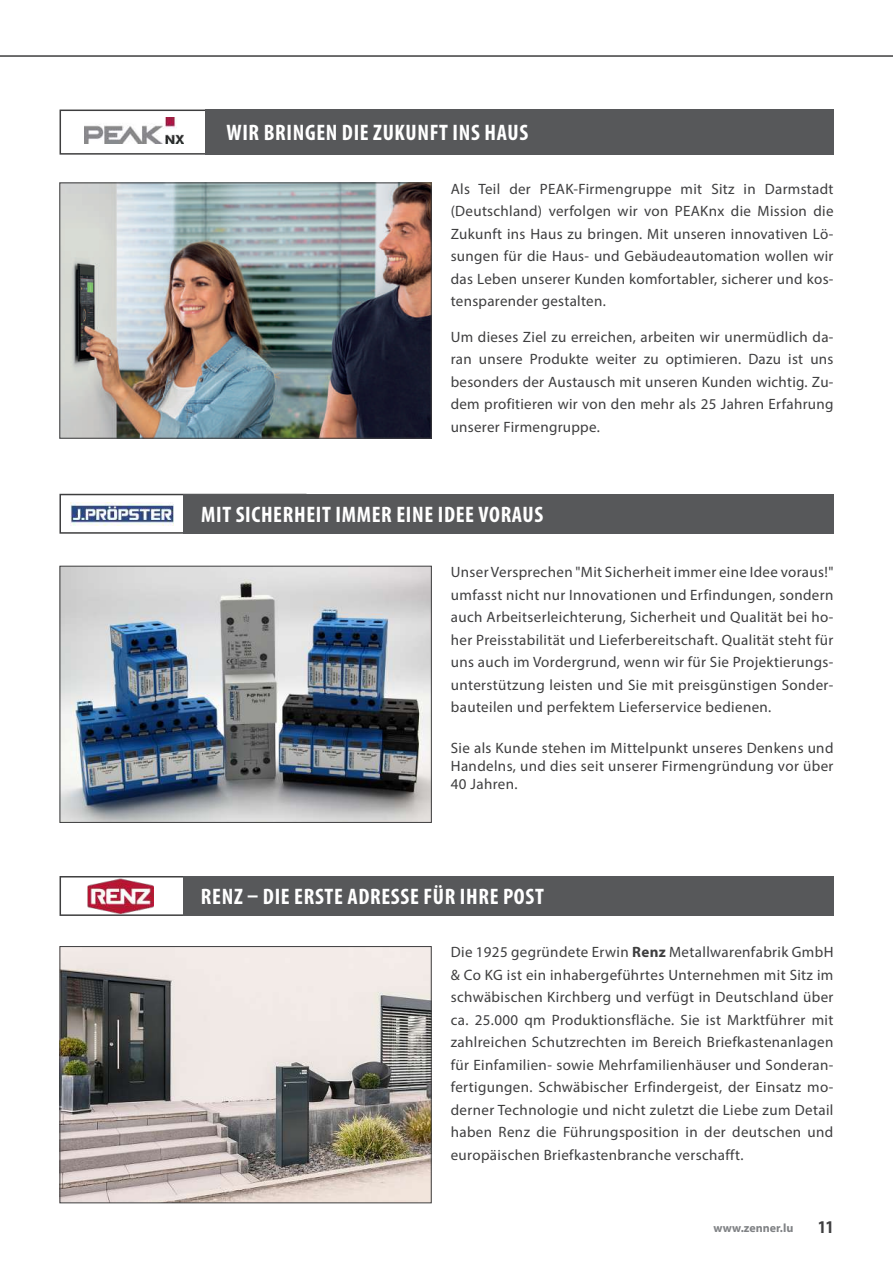
<style>
.page{position:relative;width:893px;height:1263px;background:#fff}
.page>*{position:absolute;margin:0;border:0;box-sizing:border-box;transform-origin:0 0}
.t1{font:700 condensed 22.5px "Myriad Pro";letter-spacing:.03em;color:#fff}
.t2{font:700 condensed 18px "Myriad Pro";color:#3e3e3f}
.t3{font:15px/22.5px "Myriad Pro";letter-spacing:.025em;color:#3e3e3f;text-align:justify}
.t4{font:700 12px "Myriad Pro";color:#808285}
.s1{font-weight:700}
</style>
<div class="page">
<img style="left:62px;top:948px;width:368px;height:253px">
<div style="left:60px;top:946px;width:372px;height:257px;border:1px solid #3e3e3f"></div>
<img style="left:88px;top:879px;width:66px;height:34px">
<div style="left:60px;top:876px;width:247px;height:40px;border:2px solid #3e3e3f"></div>
<div style="left:183px;top:876px;width:650px;height:40px;background:#57585a"></div>
<div style="left:59px;top:494px;width:248px;height:40px;border:2px solid #3e3e3f"></div>
<div style="left:183px;top:494px;width:650px;height:40px;background:#57585a"></div>
<img style="left:70px;top:502px;width:104px;height:23px">
<img style="left:62px;top:568px;width:368px;height:253px">
<div style="left:60px;top:566px;width:372px;height:257px;border:1px solid #3e3e3f"></div>
<img style="left:61px;top:184px;width:369px;height:253px">
<div style="left:59px;top:182px;width:373px;height:257px;border:1px solid #3e3e3f"></div>
<div style="left:60px;top:110px;width:247px;height:45px;border:2px solid #3e3e3f"></div>
<div style="left:205px;top:110px;width:628px;height:45px;background:#57585a"></div>
<img style="left:84px;top:118px;width:100px;height:26px">
<hr style="left:0;top:55px;width:893px;height:2px;background:#3e3e3f">
<h1 class="t1" style="left:226px;top:118px;width:303px">WIR BRINGEN DIE ZUKUNFT INS HAUS</h1>
<p class="t3" style="left:451px;top:177px;width:384px">Als Teil der PEAK-Firmengruppe mit Sitz in Darmstadt (Deutschland) verfolgen wir von PEAKnx die Mission die Zukunft ins Haus zu bringen. Mit unseren innovativen Lö&shy;sungen für die Haus- und Gebäudeautomation wollen wir das Leben unserer Kunden komfortabler, sicherer und kos&shy;tensparender gestalten.</p>
<p class="t3" style="left:451px;top:325px;width:384px">Um dieses Ziel zu erreichen, arbeiten wir unermüdlich da&shy;ran unsere Produkte weiter zu optimieren. Dazu ist uns besonders der Austausch mit unseren Kunden wichtig. Zu&shy;dem profitieren wir von den mehr als 25 Jahren Erfahrung unserer Firmengruppe.</p>
<h1 class="t1" style="left:201px;top:501px;width:344px">MIT SICHERHEIT IMMER EINE IDEE VORAUS</h1>
<p class="t3" style="left:451px;top:560px;width:384px">Unser Versprechen "Mit Sicherheit immer eine Idee voraus!" umfasst nicht nur Innovationen und Erfindungen, sondern auch Arbeitserleichterung, Sicherheit und Qualität bei ho&shy;her Preisstabilität und Lieferbereitschaft. Qualität steht für uns auch im Vordergrund, wenn wir für Sie Projektierungs&shy;unterstützung leisten und Sie mit preisgünstigen Sonder&shy;bauteilen und perfektem Lieferservice bedienen.</p>
<p class="t3" style="left:451px;top:738px;width:384px;line-height:18px">Sie als Kunde stehen im Mittelpunkt unseres Denkens und Handelns, und dies seit unserer Firmengründung vor über 40 Jahren.</p>
<h1 class="t1" style="left:201px;top:882px;width:344px">RENZ – DIE ERSTE ADRESSE FÜR IHRE POST</h1>
<p class="t3" style="left:451px;top:941px;width:384px">Die 1925 gegründete Erwin <span class="s1">Renz</span> Metallwarenfabrik GmbH &amp; Co KG ist ein inhabergeführtes Unternehmen mit Sitz im schwäbischen Kirchberg und verfügt in Deutschland über ca. 25.000 qm Produktionsfläche. Sie ist Marktführer mit zahlreichen Schutzrechten im Bereich Briefkastenanlagen für Einfamilien- sowie Mehrfamilienhäuser und Sonderan&shy;fertigungen. Schwäbischer Erfindergeist, der Einsatz mo&shy;derner Technologie und nicht zuletzt die Liebe zum Detail haben Renz die Führungsposition in der deutschen und europäischen Briefkastenbranche verschafft.</p>
<p class="t4" style="left:713px;top:1220px;width:81px">www.zenner.lu</p>
<p class="t2" style="left:818px;top:1216px;width:17px">11</p>
</div>
